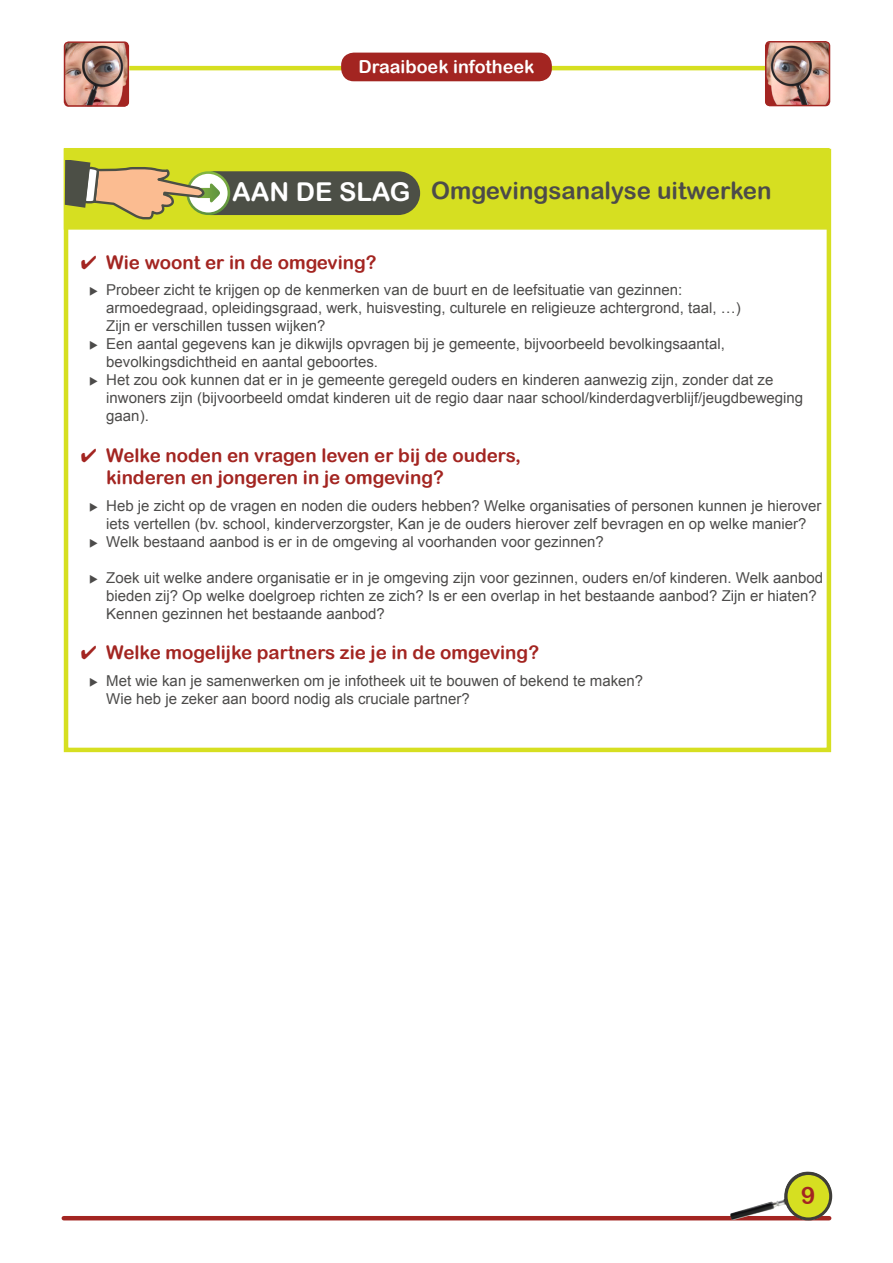
<style>
.page{position:relative;width:893px;height:1263px;background:#fff}
.page>*{position:absolute;margin:0;border:0;box-sizing:border-box;transform-origin:0 0}
.t1{font:26.1px "Arial Rounded MT Bold";color:#fff}
.brood{font:24px "Arial Rounded MT Bold";color:#4c4b4a}
.t2{font:24px "Arial Rounded MT Bold";color:#a32521}
.t3{font:18.75px/22.5px "Arial Rounded MT Bold";color:#a32521}
.t4{font:18px "Arial Rounded MT Bold";color:#fff}
.t5{font:15px/18px "Arial";color:#4c4b4a}
</style>
<div class="page">
<img style="left:67px;top:44px;width:59px;height:60px">
<div style="left:64px;top:41px;width:65px;height:66px;border:2px solid #a32521;border-radius:4px"></div>
<hr style="left:129px;top:66px;width:666px;height:4px;background:#d6df21">
<img style="left:765px;top:44px;width:64px;height:62px">
<div style="left:765px;top:41px;width:65px;height:65px;border:2px solid #a32521;border-radius:4px"></div>
<div style="left:342px;top:53px;width:209px;height:28px;background:#a32521;border-radius:12px"></div>
<div style="left:341px;top:53px;width:211px;height:28px;border:2px solid #a32521;border-radius:12px"></div>
<hr style="left:64px;top:1216px;width:765px;height:4px;background:#a32521">
<img style="left:793px;top:1171px;width:15px;height:6px">
<div style="left:786px;top:1173px;width:45px;height:46px;background:#d6df21;border-radius:50%"></div>
<div style="left:784px;top:1172px;width:48px;height:48px;border:3px solid #3e3d39;border-radius:50%"></div>
<div style="left:64px;top:148px;width:766px;height:82px;background:#d6df21;border:2px solid #d6df21"></div>
<svg style="left:65px;top:161px;width:355px;height:59px"></svg>
<p class="t4" style="left:358px;top:56px;width:177px">Draaiboek infotheek</p>
<p class="t1" style="left:232px;top:176px;width:180px">AAN DE SLAG</p>
<p class="brood" style="left:431px;top:177px;width:342px">Omgevingsanalyse uitwerken</p>
<p class="t3" style="left:81px;top:251px;width:297px">✔ Wie woont er in de omgeving?</p>
<p class="t5" style="left:106px;top:281px;width:636px;text-indent:-17px">◆ Probeer zicht te krijgen op de kenmerken van de buurt en de leefsituatie van gezinnen: armoedegraad, opleidingsgraad, werk, huisvesting, culturele en religieuze achtergrond, taal, …)<br>Zijn er verschillen tussen wijken?</p>
<p class="t5" style="left:106px;top:335px;width:620px;text-indent:-17px">◆ Een aantal gegevens kan je dikwijls opvragen bij je gemeente, bijvoorbeeld bevolkingsaantal, bevolkingsdichtheid en aantal geboortes.</p>
<p class="t5" style="left:106px;top:371px;width:698px;text-indent:-17px">◆ Het zou ook kunnen dat er in je gemeente geregeld ouders en kinderen aanwezig zijn, zonder dat ze inwoners zijn (bijvoorbeeld omdat kinderen uit de regio daar naar school/kinderdagverblijf/jeugdbeweging gaan).</p>
<p class="t3" style="left:106px;top:444px;width:416px;text-indent:-26px">✔ Welke noden en vragen leven er bij de ouders, kinderen en jongeren in je omgeving?</p>
<p class="t5" style="left:89px;top:497px;width:734px;text-align:center">◆ Heb je zicht op de vragen en noden die ouders hebben? Welke organisaties of personen kunnen je hierover iets vertellen (bv. school, kinderverzorgster, Kan je de ouders hierover zelf bevragen en op welke manier?</p>
<p class="t5" style="left:89px;top:533px;width:516px">◆ Welk bestaand aanbod is er in de omgeving al voorhanden voor gezinnen?</p>
<p class="t5" style="left:106px;top:569px;width:718px;text-indent:-17px">◆ Zoek uit welke andere organisatie er in je omgeving zijn voor gezinnen, ouders en/of kinderen. Welk aanbod bieden zij? Op welke doelgroep richten ze zich? Is er een overlap in het bestaande aanbod? Zijn er hiaten?<br>Kennen gezinnen het bestaande aanbod?</p>
<p class="t3" style="left:81px;top:641px;width:460px">✔ Welke mogelijke partners zie je in de omgeving?</p>
<p class="t5" style="left:106px;top:672px;width:538px;text-indent:-17px">◆ Met wie kan je samenwerken om je infotheek uit te bouwen of bekend te maken?<br>Wie heb je zeker aan boord nodig als cruciale partner?</p>
<h2 class="t2" style="left:801px;top:1181px;width:16px">9</h2>
</div>
